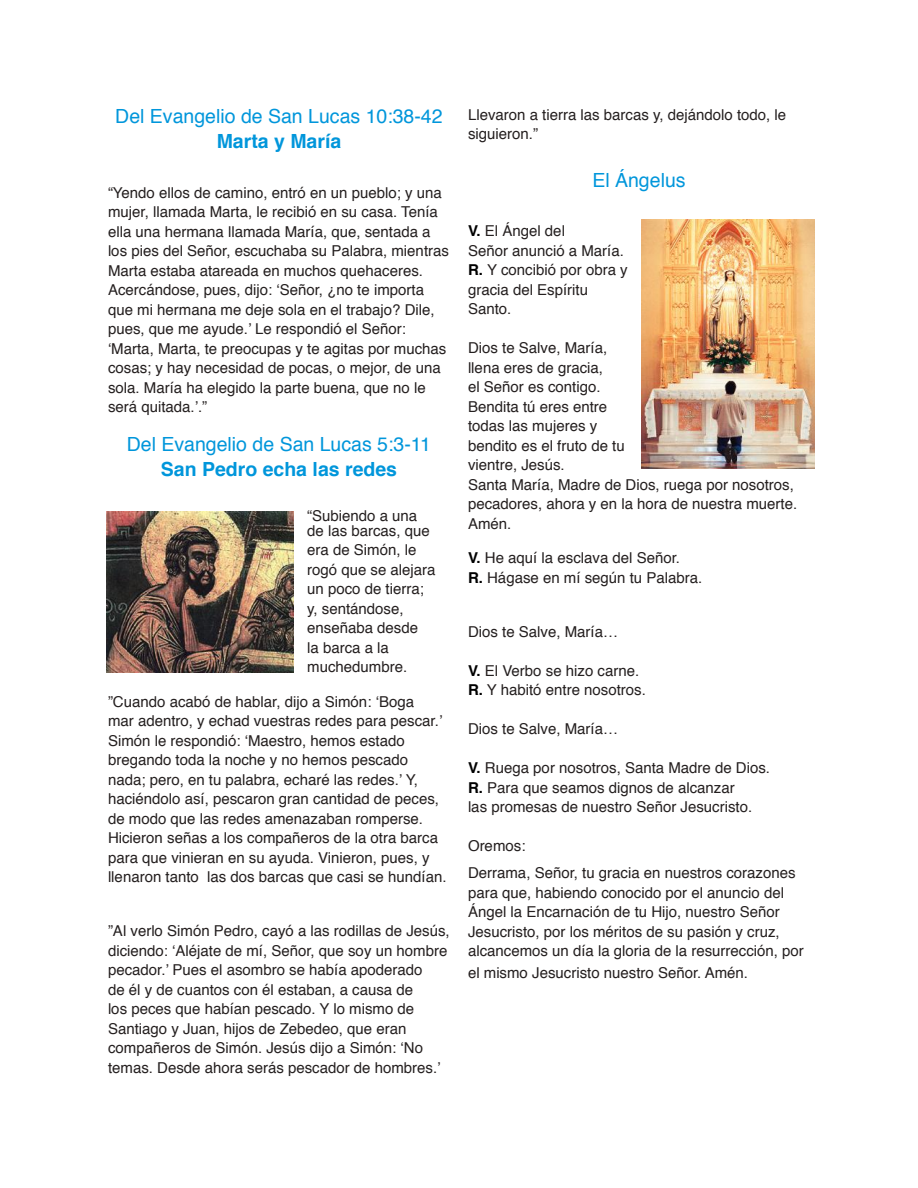
<style>
.page{position:relative;width:918px;height:1188px;background:#fff}
.page>*{position:absolute;margin:0;border:0;box-sizing:border-box;transform-origin:0 0}
.t1{font:19.5px "Helvetica";color:#0096db}
.t2{font:700 19.5px "Helvetica";color:#0096db}
.t3{font:15px/19.5px "Helvetica";color:#241f1f}
.s1{font-weight:700;color:#000}
</style>
<div class="page">
<img style="left:106px;top:511px;width:188px;height:161px">
<img style="left:642px;top:220px;width:172px;height:249px">
<h1 class="t1" style="left:115px;top:103px;width:329px">Del Evangelio de San Lucas 10:38-42</h1>
<h1 class="t2" style="left:217px;top:128px;width:126px">Marta y María</h1>
<p class="t3" style="left:108px;top:184px;width:343px">“Yendo ellos de camino, entró en un pueblo; y una mujer, llamada Marta, le recibió en su casa. Tenía ella una hermana llamada María, que, sentada a los pies del Señor, escuchaba su Palabra, mientras Marta estaba atareada en muchos quehaceres.<br>Acercándose, pues, dijo: ‘Señor, ¿no te importa que mi hermana me deje sola en el trabajo? Dile, pues, que me ayude.’ Le respondió el Señor: ‘Marta, Marta, te preocupas y te agitas por muchas cosas; y hay necesidad de pocas, o mejor, de una sola. María ha elegido la parte buena, que no le será quitada.’.”</p>
<h1 class="t1" style="left:127px;top:431px;width:306px">Del Evangelio de San Lucas 5:3-11</h1>
<h1 class="t2" style="left:161px;top:456px;width:238px">San Pedro echa las redes</h1>
<p class="t3" style="left:307px;top:509px;width:124px;line-height:15px">“Subiendo a una de las barcas, que</p>
<p class="t3" style="left:307px;top:541px;width:130px">era de Simón, le rogó que se alejara un poco de tierra; y, sentándose, enseñaba desde<br>la barca a la muchedumbre.</p>
<p class="t3" style="left:108px;top:693px;width:340px">”Cuando acabó de hablar, dijo a Simón: ‘Boga<br>mar adentro, y echad vuestras redes para pescar.’ Simón le respondió: ‘Maestro, hemos estado bregando toda la noche y no hemos pescado nada; pero, en tu palabra, echaré las redes.’ Y, haciéndolo así, pescaron gran cantidad de peces, de modo que las redes amenazaban romperse.<br>Hicieron señas a los compañeros de la otra barca para que vinieran en su ayuda. Vinieron, pues, y llenaron tanto las dos barcas que casi se hundían.</p>
<p class="t3" style="left:108px;top:922px;width:343px">”Al verlo Simón Pedro, cayó a las rodillas de Jesús, diciendo: ‘Aléjate de mí, Señor, que soy un hombre pecador.’ Pues el asombro se había apoderado<br>de él y de cuantos con él estaban, a causa de<br>los peces que habían pescado. Y lo mismo de Santiago y Juan, hijos de Zebedeo, que eran compañeros de Simón. Jesús dijo a Simón: ‘No temas. Desde ahora serás pescador de hombres.’</p>
<p class="t3" style="left:468px;top:105px;width:320px">Llevaron a tierra las barcas y, dejándolo todo, le siguieron.”</p>
<h1 class="t1" style="left:592px;top:167px;width:95px">El Ángelus</h1>
<p class="t3" style="left:468px;top:222px;width:161px"><span class="s1">V.</span> El Ángel del<br>Señor anunció a María.<br><span class="s1">R.</span> Y concibió por obra y gracia del Espíritu<br>Santo.</p>
<p class="t3" style="left:468px;top:339px;width:331px">Dios te Salve, María,<br>llena eres de gracia,<br>el Señor es contigo.<br>Bendita tú eres entre<br>todas las mujeres y<br>bendito es el fruto de tu<br>vientre, Jesús.<br>Santa María, Madre de Dios, ruega por nosotros, pecadores, ahora y en la hora de nuestra muerte.<br>Amén.</p>
<p class="t3" style="left:468px;top:549px;width:236px"><span class="s1">V.</span> He aquí la esclava del Señor.<br><span class="s1">R.</span> Hágase en mí según tu Palabra.</p>
<p class="t3" style="left:468px;top:623px;width:152px">Dios te Salve, María…</p>
<p class="t3" style="left:468px;top:662px;width:179px"><span class="s1">V.</span> El Verbo se hizo carne.<br><span class="s1">R.</span> Y habitó entre nosotros.</p>
<p class="t3" style="left:468px;top:720px;width:152px">Dios te Salve, María…</p>
<p class="t3" style="left:468px;top:759px;width:304px"><span class="s1">V.</span> Ruega por nosotros, Santa Madre de Dios.<br><span class="s1">R.</span> Para que seamos dignos de alcanzar<br>las promesas de nuestro Señor Jesucristo.</p>
<p class="t3" style="left:468px;top:833px;width:329px;line-height:27px">Oremos:<br>Derrama, Señor, tu gracia en nuestros corazones</p>
<p class="t3" style="left:468px;top:884px;width:337px">para que, habiendo conocido por el anuncio del Ángel la Encarnación de tu Hijo, nuestro Señor Jesucristo, por los méritos de su pasión y cruz, alcancemos un día la gloria de la resurrección, por</p>
<p class="t3" style="left:468px;top:964px;width:282px">el mismo Jesucristo nuestro Señor. Amén.</p>
</div>
